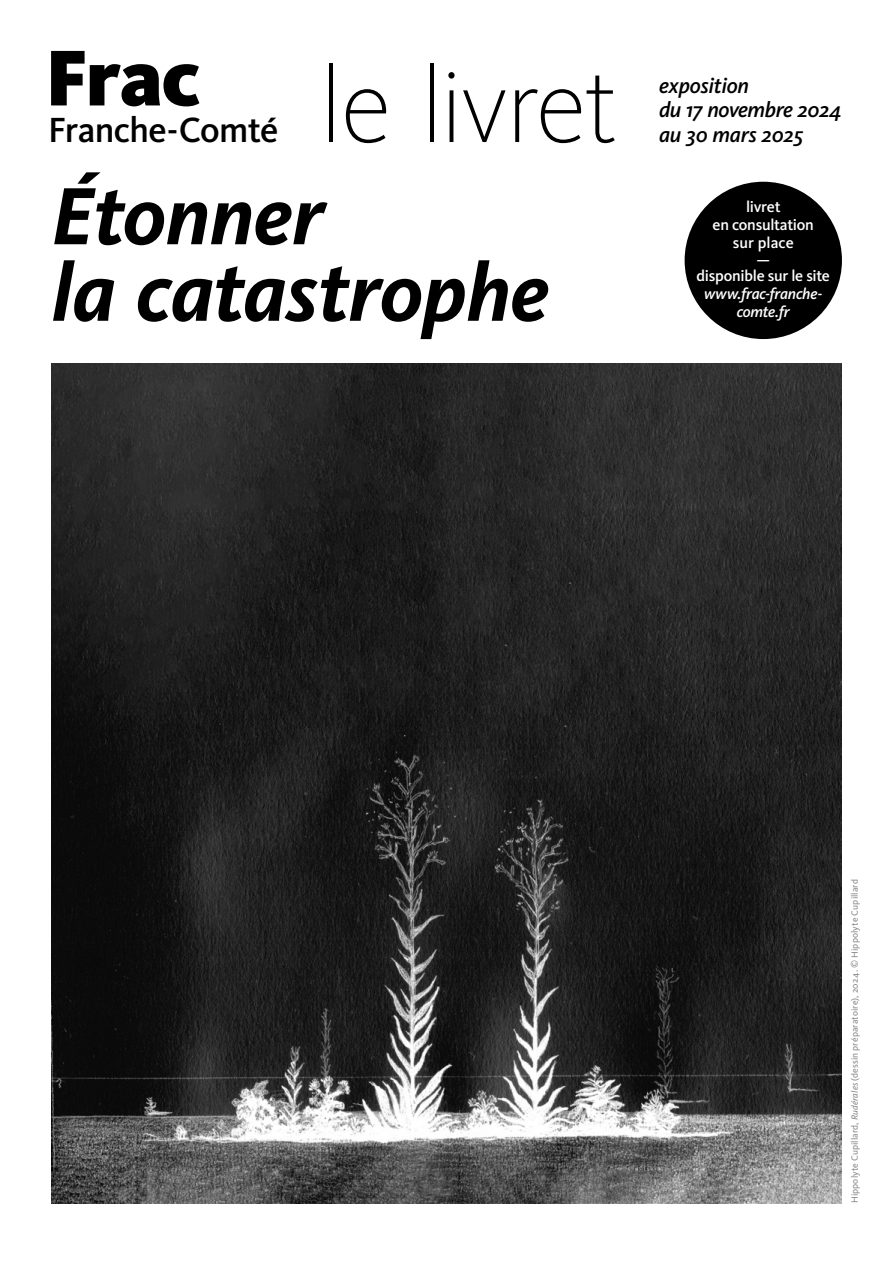
<style>
.page{position:relative;width:893px;height:1263px;background:#fff}
.page>*{position:absolute;margin:0;border:0;box-sizing:border-box;transform-origin:0 0}
.t1{font:200 108.75px "Kievit";letter-spacing:-.025em;color:#000}
.t2{font:italic 700 84px/76.5px "Kievit";letter-spacing:-.005em;color:#000}
.t3{font:900 81.9px "Kievit";color:#000}
.t4{font:500 36.3px "Kievit";letter-spacing:-.02em;color:#000}
.t5{font:italic 500 22.2px/24.8px "Kievit";letter-spacing:-.015em;color:#000}
.t6{font:500 15.9px/18px "Kievit";letter-spacing:-.015em;color:#fff;text-align:center}
.t7{font:italic 500 15.9px/18px "Kievit";letter-spacing:-.015em;color:#fff;text-align:center}
.t8{font:9.3px "Kievit";letter-spacing:.01em;color:#878787}
.s1{font-style:italic}
</style>
<div class="page">
<div style="left:685px;top:182px;width:157px;height:157px;background:#000;border-radius:50%"></div>
<img style="left:51px;top:364px;width:791px;height:839px">
<h3 class="t3" style="left:45px;top:28px;width:157px">Frac</h3>
<h3 class="t4" style="left:48px;top:109px;width:232px">Franche-Comté</h3>
<h1 class="t1" style="left:319px;top:46px;width:300px">le livret</h1>
<h2 class="t2" style="left:51px;top:177px;width:499px">Étonner<br>la catastrophe</h2>
<h3 class="t5" style="left:659px;top:73px;width:184px">exposition<br>du 17 novembre 2024 au 30 mars 2025</h3>
<h3 class="t6" style="left:713px;top:198px;width:103px">livret<br>en consultation sur place</h3>
<h3 class="t6" style="left:696px;top:251px;width:135px;line-height:16.5px">—<br>disponible sur le site</h3>
<h3 class="t7" style="left:704px;top:285px;width:120px">www.frac-franche&shy;comte.fr</h3>
<p class="t8" style="left:850px;top:1203px;width:326px;rotate:-90deg">Hippolyte Cupillard, <span class="s1">Rudérales</span> (dessin préparatoire), 2024. © Hippolyte Cupillard</p>
</div>
